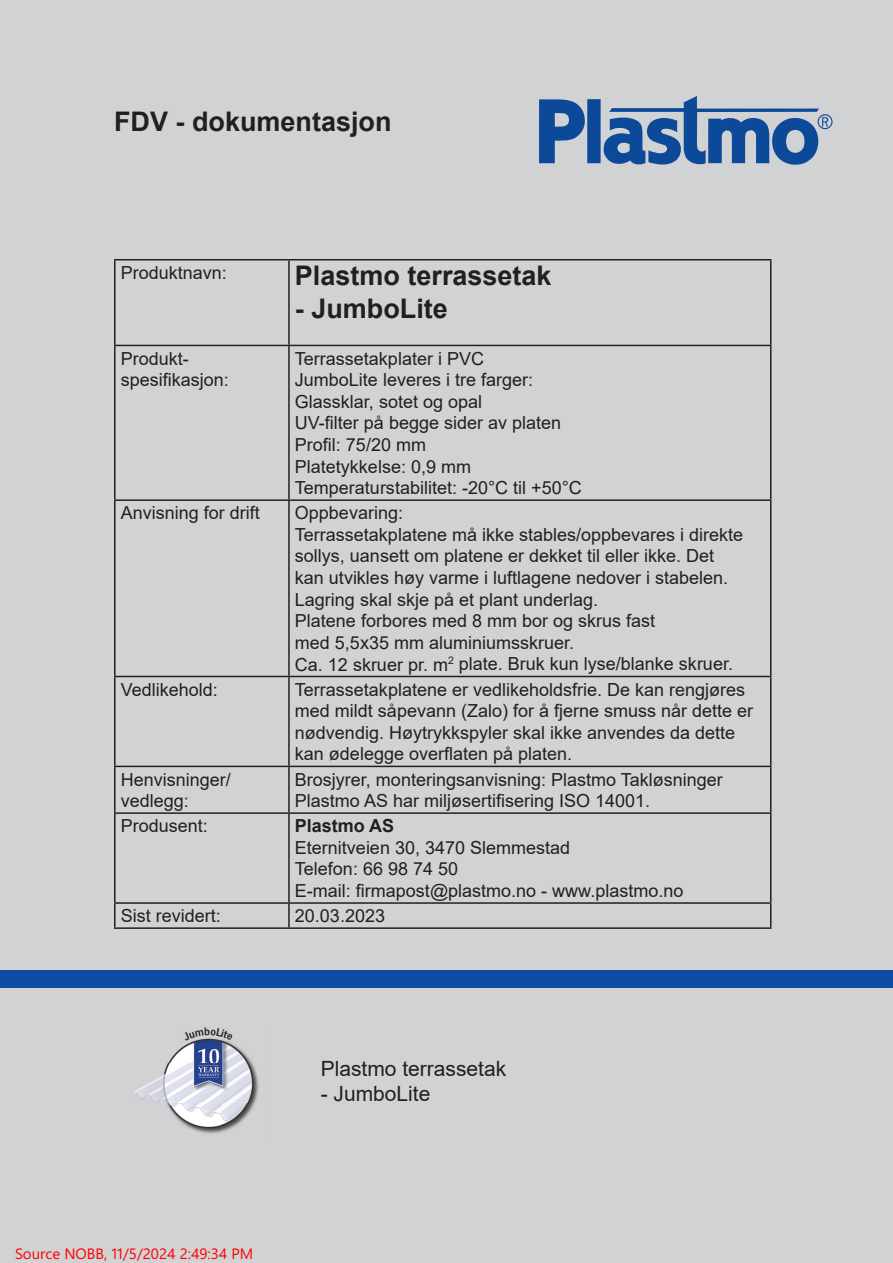
<style>
.page{position:relative;width:893px;height:1263px;background:#d1d2d4}
.page>*{position:absolute;margin:0;border:0;box-sizing:border-box;transform-origin:0 0}
.t1{font:700 27px "Arial";color:#231f20}
.t2{font:21px "Arial";color:#231f20}
.t3{font:18px/21.6px "Arial";color:#231f20}
.t4{font:700 18px "Arial";color:#231f20}
.t5{font:15px "Segoe WP";color:#f00}
</style>
<div class="page">
<hr style="left:114px;top:259px;width:175px;height:1px;background:#231f20">
<hr style="left:114px;top:260px;width:2px;height:85px;background:#231f20">
<hr style="left:289px;top:259px;width:482px;height:1px;background:#231f20">
<hr style="left:288px;top:260px;width:2px;height:85px;background:#231f20">
<hr style="left:770px;top:260px;width:1px;height:85px;background:#231f20">
<hr style="left:114px;top:345px;width:175px;height:1px;background:#231f20">
<hr style="left:114px;top:346px;width:2px;height:153px;background:#231f20">
<hr style="left:289px;top:345px;width:482px;height:1px;background:#231f20">
<hr style="left:288px;top:346px;width:2px;height:153px;background:#231f20">
<hr style="left:770px;top:346px;width:1px;height:153px;background:#231f20">
<hr style="left:114px;top:499px;width:175px;height:2px;background:#231f20">
<hr style="left:114px;top:501px;width:2px;height:175px;background:#231f20">
<hr style="left:289px;top:499px;width:482px;height:2px;background:#231f20">
<hr style="left:288px;top:501px;width:2px;height:175px;background:#231f20">
<hr style="left:770px;top:501px;width:1px;height:175px;background:#231f20">
<hr style="left:114px;top:676px;width:175px;height:1px;background:#231f20">
<hr style="left:114px;top:677px;width:2px;height:89px;background:#231f20">
<hr style="left:289px;top:676px;width:482px;height:1px;background:#231f20">
<hr style="left:288px;top:677px;width:2px;height:89px;background:#231f20">
<hr style="left:770px;top:677px;width:1px;height:89px;background:#231f20">
<hr style="left:114px;top:766px;width:175px;height:1px;background:#231f20">
<hr style="left:114px;top:767px;width:2px;height:45px;background:#231f20">
<hr style="left:289px;top:766px;width:482px;height:1px;background:#231f20">
<hr style="left:288px;top:767px;width:2px;height:45px;background:#231f20">
<hr style="left:770px;top:767px;width:1px;height:45px;background:#231f20">
<hr style="left:114px;top:812px;width:175px;height:2px;background:#231f20">
<hr style="left:114px;top:814px;width:2px;height:88px;background:#231f20">
<hr style="left:289px;top:812px;width:482px;height:2px;background:#231f20">
<hr style="left:288px;top:814px;width:2px;height:88px;background:#231f20">
<hr style="left:770px;top:814px;width:1px;height:88px;background:#231f20">
<hr style="left:114px;top:902px;width:175px;height:2px;background:#231f20">
<hr style="left:114px;top:904px;width:2px;height:23px;background:#231f20">
<hr style="left:289px;top:902px;width:482px;height:2px;background:#231f20">
<hr style="left:288px;top:904px;width:2px;height:23px;background:#231f20">
<svg style="left:770px;top:904px;width:1px;height:23px"></svg>
<hr style="left:114px;top:927px;width:175px;height:2px;background:#231f20">
<hr style="left:289px;top:927px;width:482px;height:2px;background:#231f20">
<div style="left:1px;top:970px;width:892px;height:17px;background:#0d4da1"></div>
<div style="left:587px;top:99px;width:14px;height:64px;background:#0d4999"></div>
<svg style="left:539px;top:99px;width:46px;height:64px"></svg>
<svg style="left:604px;top:96px;width:228px;height:69px"></svg>
<img style="left:133px;top:1027px;width:126px;height:107px">
<h1 class="t1" style="left:114px;top:102px;width:279px">FDV - dokumentasjon</h1>
<p class="t3" style="left:121px;top:262px;width:108px">Produktnavn:</p>
<h1 class="t1" style="left:295px;top:257px;width:258px">Plastmo terrassetak</h1>
<h1 class="t1" style="left:295px;top:289px;width:155px">- JumboLite</h1>
<p class="t3" style="left:121px;top:347px;width:110px">Produkt&shy;spesifikasjon:</p>
<p class="t3" style="left:295px;top:347px;width:288px">Terrassetakplater i PVC<br>JumboLite leveres i tre farger:<br>Glassklar, sotet og opal<br>UV-filter på begge sider av platen<br>Profil: 75/20 mm<br>Platetykkelse: 0,9 mm<br>Temperaturstabilitet: -20°C til +50°C</p>
<p class="t3" style="left:121px;top:502px;width:141px">Anvisning for drift</p>
<p class="t3" style="left:295px;top:502px;width:450px">Oppbevaring:<br>Terrassetakplatene må ikke stables/oppbevares i direkte sollys, uansett om platene er dekket til eller ikke. Det kan utvikles høy varme i luftlagene nedover i stabelen.<br>Lagring skal skje på et plant underlag.<br>Platene forbores med 8 mm bor og skrus fast<br>med 5,5x35 mm aluminiumsskruer.<br>Ca. 12 skruer pr. m<sup>2</sup> plate. Bruk kun lyse/blanke skruer.</p>
<p class="t3" style="left:121px;top:678px;width:99px">Vedlikehold:</p>
<p class="t3" style="left:295px;top:678px;width:460px">Terrassetakplatene er vedlikeholdsfrie. De kan rengjøres med mildt såpevann (Zalo) for å fjerne smuss når dette er nødvendig. Høytrykkspyler skal ikke anvendes da dette kan ødelegge overflaten på platen.</p>
<p class="t3" style="left:121px;top:768px;width:112px">Henvisninger/ vedlegg:</p>
<p class="t3" style="left:295px;top:768px;width:429px">Brosjyrer, monteringsanvisning: Plastmo Takløsninger<br>Plastmo AS har miljøsertifisering ISO 14001.</p>
<p class="t3" style="left:121px;top:815px;width:89px">Produsent:</p>
<p class="t4" style="left:295px;top:813px;width:101px">Plastmo AS</p>
<p class="t3" style="left:295px;top:836px;width:390px">Eternitveien 30, 3470 Slemmestad<br>Telefon: 66 98 74 50<br>E-mail: firmapost@plastmo.no - www.plastmo.no</p>
<p class="t3" style="left:121px;top:905px;width:102px">Sist revidert:</p>
<p class="t3" style="left:295px;top:905px;width:92px">20.03.2023</p>
<p class="t5" style="left:15px;top:1243px;width:240px">Source NOBB, 11/5/2024 2:49:34 PM</p>
<p class="t2" style="left:321px;top:1054px;width:187px">Plastmo terrassetak</p>
<p class="t2" style="left:321px;top:1079px;width:111px">- JumboLite</p>
</div>
